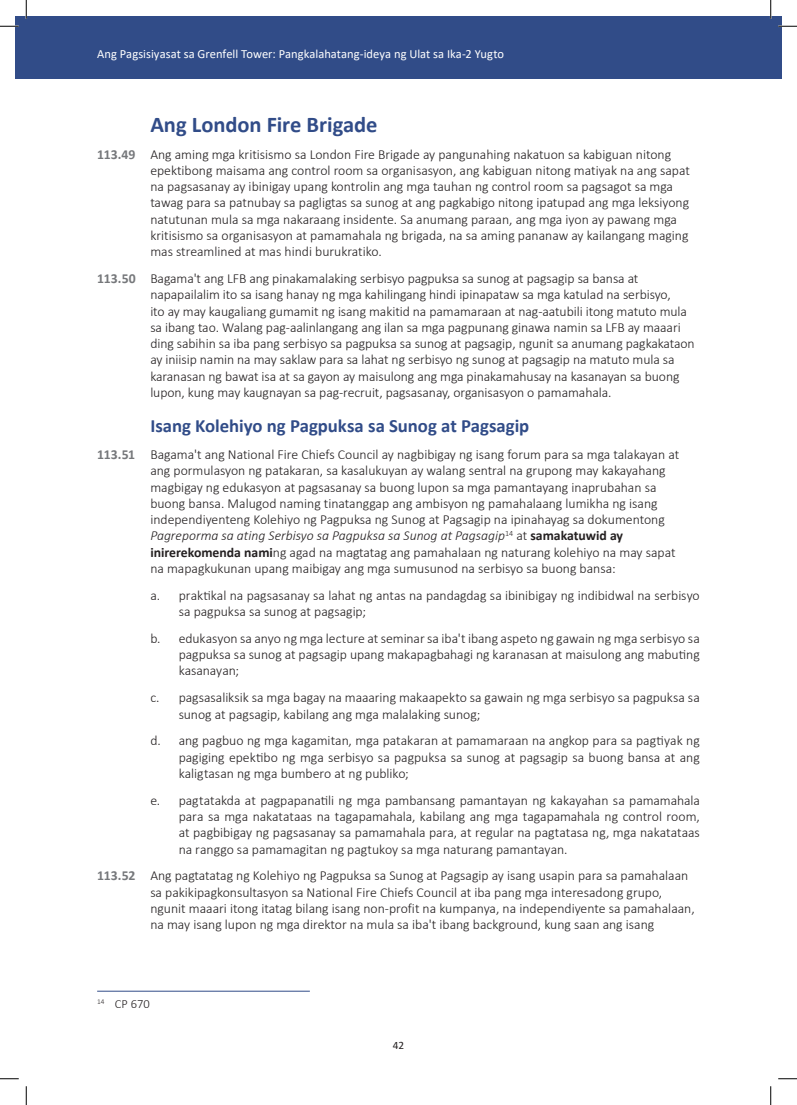
<style>
.page{position:relative;width:797px;height:1105px;background:#fff}
.page>*{position:absolute;margin:0;border:0;box-sizing:border-box;transform-origin:0 0}
.AHead{font:700 22.5px "Calibri";letter-spacing:-.005em;color:#314c88}
.BHead{font:700 18.75px "Calibri";color:#314c88}
.t1{font:300 13.75px/16.2px "Calibri";color:#231f20}
.t2{font:12.5px "Calibri";color:#fff}
.Footnote_Text{font:300 12.5px "Calibri";color:#231f20}
.t3{font:11.25px "Calibri";color:#231f20}
.s1{font-weight:700;color:#76787b}
.s2{font-style:italic}
.s3{font-weight:700}
</style>
<div class="page">
<div style="left:16px;top:16px;width:754px;height:63px;background:#314c88"></div>
<div style="left:770px;top:16px;width:11px;height:63px;background:#314c88"></div>
<hr style="left:97px;top:991px;width:213px;height:1px;background:#314c88">
<svg style="left:0;top:25px;width:19px;height:2px"></svg>
<svg style="left:778px;top:25px;width:19px;height:2px"></svg>
<svg style="left:0;top:1078px;width:19px;height:1px"></svg>
<svg style="left:778px;top:1078px;width:19px;height:1px"></svg>
<svg style="left:25px;top:0;width:2px;height:19px"></svg>
<svg style="left:25px;top:1086px;width:2px;height:19px"></svg>
<svg style="left:770px;top:0;width:1px;height:19px"></svg>
<svg style="left:770px;top:1086px;width:1px;height:19px"></svg>
<p class="t2" style="left:97px;top:45px;width:408px">Ang Pagsisiyasat sa Grenfell Tower: Pangkalahatang-ideya ng Ulat sa Ika-2 Yugto</p>
<h2 class="AHead" style="left:150px;top:108px;width:229px">Ang London Fire Brigade</h2>
<p class="t1" style="left:150px;top:146px;width:541px;text-indent:-53px"><span class="s1">113.49</span> Ang aming mga kritisismo sa London Fire Brigade ay pangunahing nakatuon sa kabiguan nitong epektibong maisama ang control room sa organisasyon, ang kabiguan nitong matiyak na ang sapat na pagsasanay ay ibinigay upang kontrolin ang mga tauhan ng control room sa pagsagot sa mga tawag para sa patnubay sa pagligtas sa sunog at ang pagkabigo nitong ipatupad ang mga leksiyong natutunan mula sa mga nakaraang insidente. Sa anumang paraan, ang mga iyon ay pawang mga kritisismo sa organisasyon at pamamahala ng brigada, na sa aming pananaw ay kailangang maging mas streamlined at mas hindi burukratiko.</p>
<p class="t1" style="left:150px;top:270px;width:546px;text-indent:-53px"><span class="s1">113.50</span> Bagama't ang LFB ang pinakamalaking serbisyo pagpuksa sa sunog at pagsagip sa bansa at napapailalim ito sa isang hanay ng mga kahilingang hindi ipinapataw sa mga katulad na serbisyo,<br>ito ay may kaugaliang gumamit ng isang makitid na pamamaraan at nag-aatubili itong matuto mula sa ibang tao. Walang pag-aalinlangang ang ilan sa mga pagpunang ginawa namin sa LFB ay maaari ding sabihin sa iba pang serbisyo sa pagpuksa sa sunog at pagsagip, ngunit sa anumang pagkakataon ay iniisip namin na may saklaw para sa lahat ng serbisyo ng sunog at pagsagip na matuto mula sa karanasan ng bawat isa at sa gayon ay maisulong ang mga pinakamahusay na kasanayan sa buong lupon, kung may kaugnayan sa pag-recruit, pagsasanay, organisasyon o pamamahala.</p>
<h3 class="BHead" style="left:150px;top:413px;width:380px">Isang Kolehiyo ng Pagpuksa sa Sunog at Pagsagip</h3>
<p class="t1" style="left:150px;top:446px;width:530px;text-indent:-53px"><span class="s1">113.51</span> Bagama't ang National Fire Chiefs Council ay nagbibigay ng isang forum para sa mga talakayan at ang pormulasyon ng patakaran, sa kasalukuyan ay walang sentral na grupong may kakayahang magbigay ng edukasyon at pagsasanay sa buong lupon sa mga pamantayang inaprubahan sa buong bansa. Malugod naming tinatanggap ang ambisyon ng pamahalaang lumikha ng isang independiyenteng Kolehiyo ng Pagpuksa ng Sunog at Pagsagip na ipinahayag sa dokumentong <span class="s2">Pagreporma sa ating Serbisyo sa Pagpuksa sa Sunog at Pagsagip</span><sup>14</sup> at <span class="s3">samakatuwid ay inirerekomenda nami</span>ng agad na magtatag ang pamahalaan ng naturang kolehiyo na may sapat na mapagkukunan upang maibigay ang mga sumusunod na serbisyo sa buong bansa:</p>
<p class="t1" style="left:179px;top:587px;width:522px;text-indent:-28px">a. praktikal na pagsasanay sa lahat ng antas na pandagdag sa ibinibigay ng indibidwal na serbisyo sa pagpuksa sa sunog at pagsagip;</p>
<p class="t1" style="left:179px;top:630px;width:522px;text-align:justify;text-indent:-28px">b. edukasyon sa anyo ng mga lecture at seminar sa iba't ibang aspeto ng gawain ng mga serbisyo sa pagpuksa sa sunog at pagsagip upang makapagbahagi ng karanasan at maisulong ang mabuting kasanayan;</p>
<p class="t1" style="left:179px;top:689px;width:522px;text-indent:-28px">c. pagsasaliksik sa mga bagay na maaaring makaapekto sa gawain ng mga serbisyo sa pagpuksa sa sunog at pagsagip, kabilang ang mga malalaking sunog;</p>
<p class="t1" style="left:179px;top:732px;width:522px;text-align:justify;text-indent:-28px">d. ang pagbuo ng mga kagamitan, mga patakaran at pamamaraan na angkop para sa pagtiyak ng pagiging epektibo ng mga serbisyo sa pagpuksa sa sunog at pagsagip sa buong bansa at ang kaligtasan ng mga bumbero at ng publiko;</p>
<p class="t1" style="left:179px;top:792px;width:522px;text-align:justify;text-indent:-28px">e. pagtatakda at pagpapanatili ng mga pambansang pamantayan ng kakayahan sa pamamahala para sa mga nakatataas na tagapamahala, kabilang ang mga tagapamahala ng control room, at pagbibigay ng pagsasanay sa pamamahala para, at regular na pagtatasa ng, mga nakatataas na ranggo sa pamamagitan ng pagtukoy sa mga naturang pamantayan.</p>
<p class="t1" style="left:150px;top:867px;width:546px;text-indent:-53px"><span class="s1">113.52</span> Ang pagtatatag ng Kolehiyo ng Pagpuksa sa Sunog at Pagsagip ay isang usapin para sa pamahalaan sa pakikipagkonsultasyon sa National Fire Chiefs Council at iba pang mga interesadong grupo, ngunit maaari itong itatag bilang isang non-profit na kumpanya, na independiyente sa pamahalaan, na may isang lupon ng mga direktor na mula sa iba't ibang background, kung saan ang isang</p>
<p class="Footnote_Text" style="left:97px;top:996px;width:54px"><sup>14</sup> CP 670</p>
<p class="t3" style="left:393px;top:1037px;width:13px">42</p>
</div>
